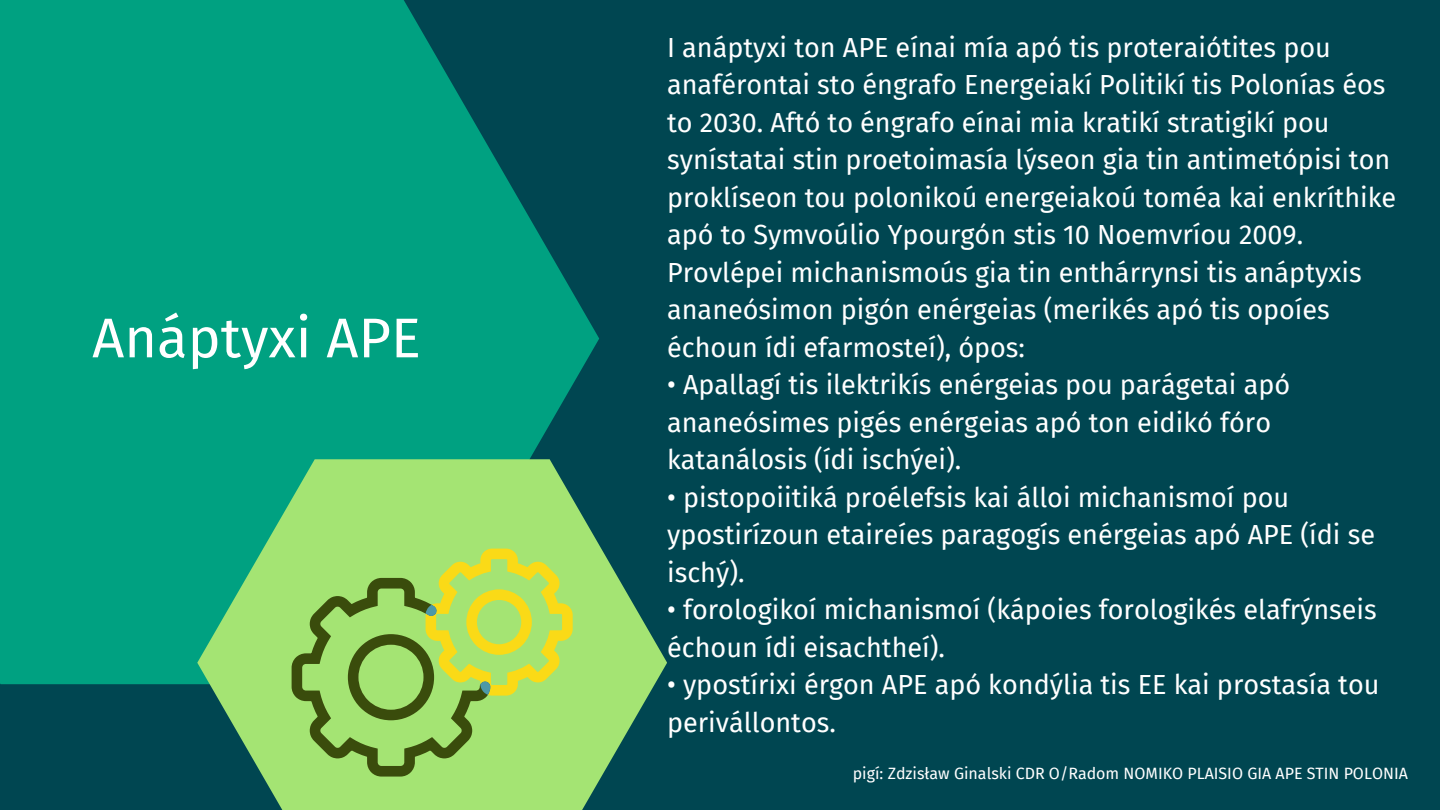
<style>
.page{position:relative;width:1440px;height:810px;background:#004651}
.page>*{position:absolute;margin:0;border:0;box-sizing:border-box;transform-origin:0 0}
.t1{font:56px "Fira Sans";color:#fff}
.t2{font:27px/37.5px "Fira Sans";color:#fff}
.t3{font:16px "Fira Sans";color:#fff}
</style>
<div class="page">
<svg style="left:0;top:0;width:599px;height:684px;background:#00967b"></svg>
<svg style="left:197px;top:459px;width:470px;height:351px;fill:#a4e473"></svg>
<svg style="left:292px;top:549px;width:281px;height:228px;background:#9fce5a"></svg>
<h1 class="t1" style="left:92px;top:305px;width:330px">Anáptyxi APE</h1>
<p class="t2" style="left:667px;top:29px;width:731px">I anáptyxi ton APE eínai mía apó tis proteraiótites pou anaférontai sto éngrafo Energeiakí Politikí tis Polonías éos to 2030. Aftó to éngrafo eínai mia kratikí stratigikí pou synístatai stin proetoimasía lýseon gia tin antimetópisi ton proklíseon tou polonikoú energeiakoú toméa kai enkríthike apó to Symvoúlio Ypourgón stis 10 Noemvríou 2009.<br>Provlépei michanismoús gia tin enthárrynsi tis anáptyxis ananeósimon pigón enérgeias (merikés apó tis opoíes échoun ídi efarmosteí), ópos:</p>
<p class="t2" style="left:667px;top:367px;width:621px">• Apallagí tis ilektrikís enérgeias pou parágetai apó ananeósimes pigés enérgeias apó ton eidikó fóro katanálosis (ídi ischýei).</p>
<p class="t2" style="left:667px;top:479px;width:709px">• pistopoiitiká proélefsis kai álloi michanismoí pou ypostirízoun etaireíes paragogís enérgeias apó APE (ídi se ischý).</p>
<p class="t2" style="left:667px;top:592px;width:711px">• forologikoí michanismoí (kápoies forologikés elafrýnseis échoun ídi eisachtheí).</p>
<p class="t2" style="left:667px;top:667px;width:714px">• ypostírixi érgon APE apó kondýlia tis EE kai prostasía tou perivállontos.</p>
<p class="t3" style="left:853px;top:764px;width:557px">pigí: Zdzisław Ginalski CDR O/Radom NOMIKO PLAISIO GIA APE STIN POLONIA</p>
</div>
